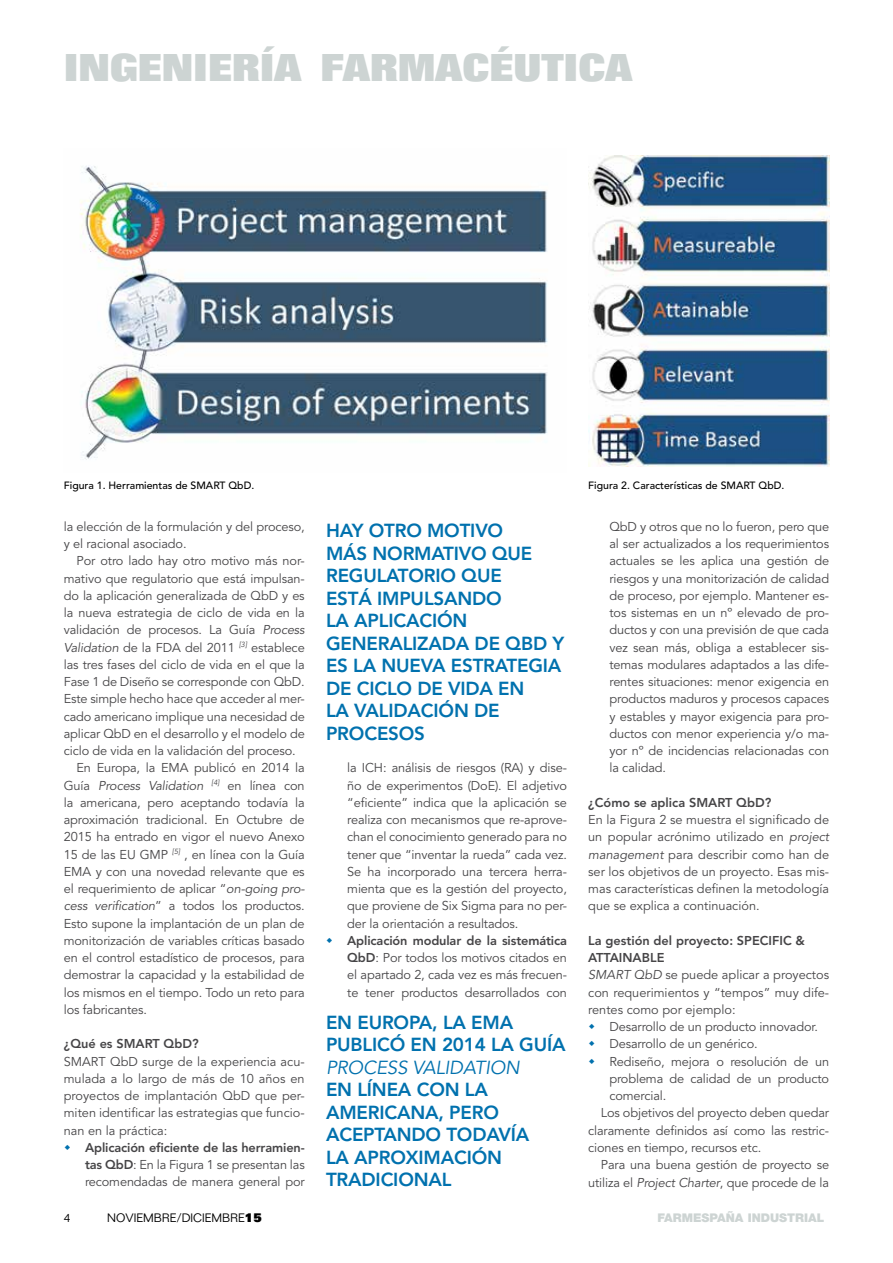
<style>
.page{position:relative;width:893px;height:1263px;background:#fff}
.page>*{position:absolute;margin:0;border:0;box-sizing:border-box;transform-origin:0 0}
.t1{font:800 37.8px "Folio";color:#cdd4d3}
.t2{font:800 18.75px/22.5px "Avenir";letter-spacing:-.01em;color:#0071ae}
.t3{font:italic 18.75px "Avenir";letter-spacing:-.01em;color:#0071ae}
.t4{font:12.75px/17.2px "Avenir";letter-spacing:-.01em;color:#464547;text-align:justify}
.t5{font:800 12.75px "Avenir";color:#464547}
.t6{font:italic 12.75px "Avenir";letter-spacing:-.01em;color:#464547}
.t7{font:300 12px "Folio";color:#000}
.t8{font:900 12px "Helvetica Neue";color:#cdd4d3}
.t9{font:500 10.5px "Avenir";color:#000}
.s1{font-style:italic}
.s2{font-style:normal}
.s3{font-weight:800}
.s4{font-family:"Univers";font-weight:900}
</style>
<div class="page">
<img style="left:80px;top:166px;width:468px;height:294px">
<img style="left:588px;top:155px;width:241px;height:311px">
<h1 class="t1" style="left:64px;top:46px;width:570px">INGENIERÍA FARMACÉUTICA</h1>
<p class="t9" style="left:64px;top:479px;width:192px">Figura 1. Herramientas de SMART QbD.</p>
<p class="t9" style="left:588px;top:479px;width:198px">Figura 2. Características de SMART QbD.</p>
<h2 class="t2" style="left:326px;top:519px;width:240px">HAY OTRO MOTIVO<br>MÁS NORMATIVO QUE<br>REGULATORIO QUE<br>ESTÁ IMPULSANDO<br>LA APLICACIÓN<br>GENERALIZADA DE QBD Y<br>ES LA NUEVA ESTRATEGIA<br>DE CICLO DE VIDA EN<br>LA VALIDACIÓN DE<br>PROCESOS</h2>
<p class="t4" style="left:64px;top:518px;width:242px">la elección de la formulación y del proceso, y el racional asociado.</p>
<p class="t4" style="left:77px;top:553px;width:230px">Por otro lado hay otro motivo más nor-</p>
<p class="t4" style="left:64px;top:570px;width:242px">mativo que regulatorio que está impulsan-</p>
<p class="t4" style="left:64px;top:587px;width:242px">do la aplicación generalizada de QbD y es</p>
<p class="t4" style="left:64px;top:604px;width:242px">la nueva estrategia de ciclo de vida en la</p>
<p class="t4" style="left:64px;top:622px;width:242px">validación de procesos. La Guía <span class="s1">Process</span></p>
<p class="t4" style="left:64px;top:639px;width:242px"><span class="s1">Validation</span> de la FDA del 2011 <sup>[3]</sup> establece</p>
<p class="t4" style="left:64px;top:656px;width:242px">las tres fases del ciclo de vida en el que la</p>
<p class="t4" style="left:64px;top:673px;width:242px">Fase 1 de Diseño se corresponde con QbD.</p>
<p class="t4" style="left:64px;top:691px;width:242px">Este simple hecho hace que acceder al mer-</p>
<p class="t4" style="left:64px;top:708px;width:242px">cado americano implique una necesidad de</p>
<p class="t4" style="left:64px;top:725px;width:242px">aplicar QbD en el desarrollo y el modelo de</p>
<p class="t4" style="left:64px;top:742px;width:233px">ciclo de vida en la validación del proceso.</p>
<p class="t4" style="left:77px;top:760px;width:230px">En Europa, la EMA publicó en 2014 la</p>
<p class="t6" style="left:64px;top:778px;width:242px"><span class="s2">Guía</span> Process Validation <sup>[4]</sup> <span class="s2">en línea con</span></p>
<p class="t4" style="left:64px;top:794px;width:242px">la americana, pero aceptando todavía la</p>
<p class="t4" style="left:64px;top:811px;width:242px">aproximación tradicional. En Octubre de</p>
<p class="t4" style="left:64px;top:829px;width:242px">2015 ha entrado en vigor el nuevo Anexo</p>
<p class="t4" style="left:64px;top:846px;width:242px">15 de las EU GMP <sup>[5]</sup> , en línea con la Guía</p>
<p class="t4" style="left:64px;top:863px;width:242px">EMA y con una novedad relevante que es</p>
<p class="t4" style="left:64px;top:880px;width:242px">el requerimiento de aplicar “<span class="s1">on-going pro-</span></p>
<p class="t4" style="left:64px;top:898px;width:242px"><span class="s1">cess verification</span>” a todos los productos.</p>
<p class="t4" style="left:64px;top:915px;width:242px">Esto supone la implantación de un plan de</p>
<p class="t4" style="left:64px;top:932px;width:242px">monitorización de variables críticas basado</p>
<p class="t4" style="left:64px;top:949px;width:242px">en el control estadístico de procesos, para</p>
<p class="t4" style="left:64px;top:967px;width:242px">demostrar la capacidad y la estabilidad de</p>
<p class="t4" style="left:64px;top:984px;width:242px">los mismos en el tiempo. Todo un reto para</p>
<p class="t4" style="left:64px;top:1001px;width:85px">los fabricantes.</p>
<p class="t5" style="left:64px;top:1036px;width:137px">¿Qué es SMART QbD?</p>
<p class="t4" style="left:64px;top:1053px;width:242px">SMART QbD surge de la experiencia acu&shy;mulada a lo largo de más de 10 años en proyectos de implantación QbD que per&shy;miten identificar las estrategias que funcio&shy;nan en la práctica:</p>
<p class="t4" style="left:85px;top:1139px;width:221px"><span class="s3">Aplicación eficiente de las herramien&shy;tas QbD</span>: En la Figura 1 se presentan las recomendadas de manera general por</p>
<p class="t4" style="left:609px;top:518px;width:221px">QbD y otros que no lo fueron, pero que al ser actualizados a los requerimientos actuales se les aplica una gestión de riesgos y una monitorización de calidad de proceso, por ejemplo. Mantener es&shy;tos sistemas en un nº elevado de pro&shy;ductos y con una previsión de que cada vez sean más, obliga a establecer sis&shy;temas modulares adaptados a las dife&shy;rentes situaciones: menor exigencia en productos maduros y procesos capaces y estables y mayor exigencia para pro&shy;ductos con menor experiencia y/o ma&shy;yor nº de incidencias relacionadas con la calidad.</p>
<p class="t5" style="left:588px;top:795px;width:185px">¿Cómo se aplica SMART QbD?</p>
<p class="t4" style="left:588px;top:811px;width:242px">En la Figura 2 se muestra el significado de un popular acrónimo utilizado en <span class="s1">project management</span> para describir como han de ser los objetivos de un proyecto. Esas mis&shy;mas características definen la metodología que se explica a continuación.</p>
<p class="t4" style="left:588px;top:932px;width:242px;text-align:left"><span class="s3">La gestión del proyecto: SPECIFIC &amp;<br>ATTAINABLE<br></span><span class="s1">SMART QbD</span> se puede aplicar a proyectos con requerimientos y “tempos” muy dife&shy;rentes como por ejemplo:</p>
<p class="t4" style="left:609px;top:1018px;width:210px">Desarrollo de un producto innovador.</p>
<p class="t4" style="left:609px;top:1036px;width:150px">Desarrollo de un genérico.</p>
<p class="t4" style="left:609px;top:1053px;width:221px">Rediseño, mejora o resolución de un</p>
<p class="t4" style="left:609px;top:1070px;width:221px">problema de calidad de un producto</p>
<p class="t4" style="left:609px;top:1087px;width:58px">comercial.</p>
<p class="t4" style="left:601px;top:1105px;width:230px">Los objetivos del proyecto deben quedar</p>
<p class="t4" style="left:588px;top:1122px;width:242px">claramente definidos así como las restric-</p>
<p class="t4" style="left:588px;top:1139px;width:175px">ciones en tiempo, recursos etc.</p>
<p class="t4" style="left:601px;top:1156px;width:230px">Para una buena gestión de proyecto se</p>
<p class="t4" style="left:588px;top:1174px;width:242px">utiliza el <span class="s1">Project Charter</span>, que procede de la</p>
<p class="t4" style="left:347px;top:760px;width:221px">la ICH: análisis de riesgos (RA) y dise&shy;ño de experimentos (DoE). El adjetivo “eficiente” indica que la aplicación se realiza con mecanismos que re-aprove&shy;chan el conocimiento generado para no tener que “inventar la rueda” cada vez.<br>Se ha incorporado una tercera herra&shy;mienta que es la gestión del proyecto, que proviene de Six Sigma para no per&shy;der la orientación a resultados.</p>
<p class="t4" style="left:347px;top:932px;width:221px"><span class="s3">Aplicación modular de la sistemática QbD</span>: Por todos los motivos citados en el apartado 2, cada vez es más frecuen&shy;te tener productos desarrollados con</p>
<h2 class="t2" style="left:326px;top:1011px;width:241px">EN EUROPA, LA EMA<br>PUBLICÓ EN 2014 LA GUÍA</h2>
<h2 class="t3" style="left:326px;top:1057px;width:195px">PROCESS VALIDATION</h2>
<h2 class="t2" style="left:326px;top:1079px;width:205px">EN LÍNEA CON LA<br>AMERICANA, PERO<br>ACEPTANDO TODAVÍA<br>LA APROXIMACIÓN<br>TRADICIONAL</h2>
<p class="t7" style="left:64px;top:1210px;width:8px">4</p>
<p class="t7" style="left:107px;top:1210px;width:156px">NOVIEMBRE/DICIEMBRE<span class="s4">15</span></p>
<p class="t8" style="left:657px;top:1210px;width:168px">FARMESPAÑA INDUSTRIAL</p>
</div>
